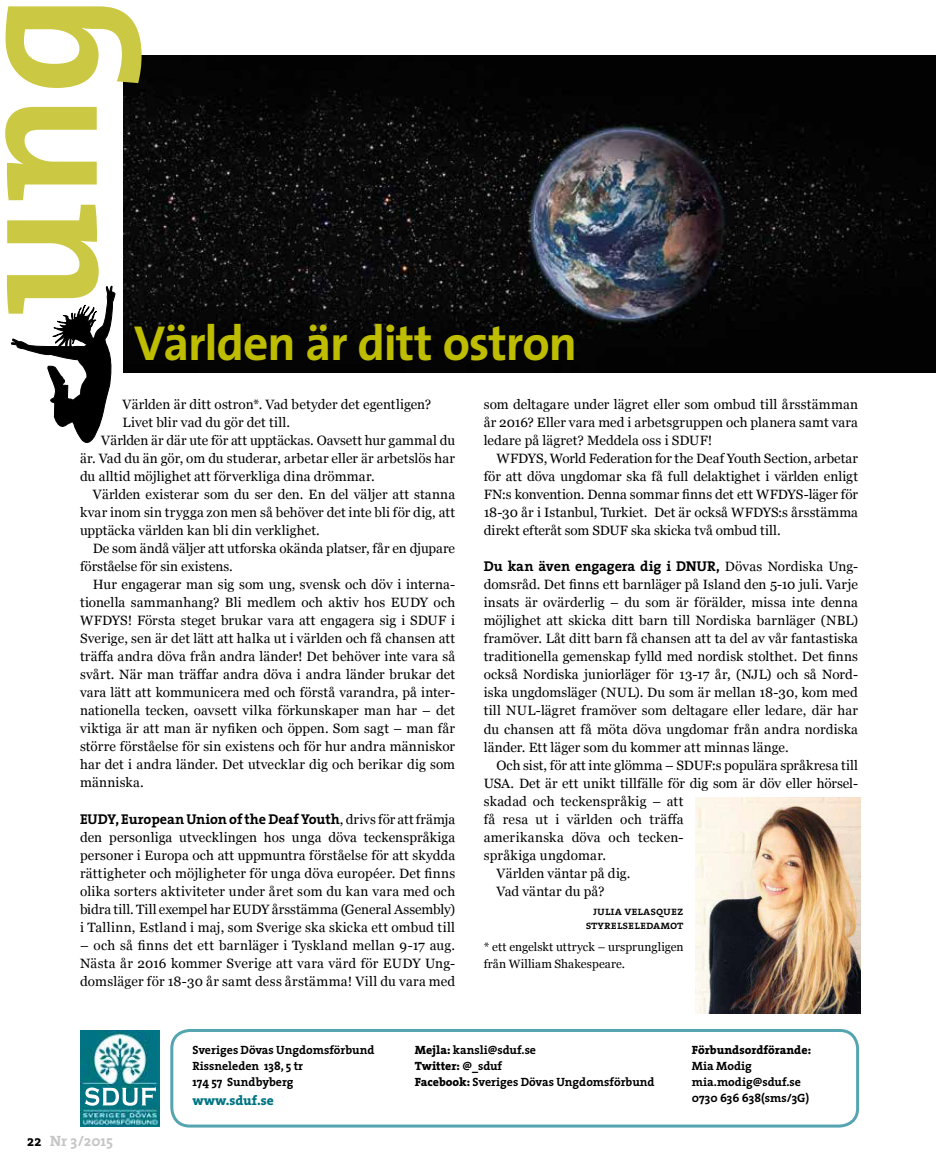
<style>
.page{position:relative;width:936px;height:1170px;background:#fff}
.page>*{position:absolute;margin:0;border:0;box-sizing:border-box;transform-origin:0 0}
.t1{font:700 180px "The Mix";color:#cbc943}
.t2{font:700 49.5px "The Sans";letter-spacing:-.025em;color:#bebd00}
.t3{font:700 15px "The Serif";color:#c6c6c6}
.t4{font:700 14.25px "The Serif";letter-spacing:-.01em;color:#000}
.t5{font:13.5px/18px "Georgia";letter-spacing:.01em;color:#000;text-align:justify}
.t6{font:800 13.5px "The Serif";color:#007482}
.t7{font:700 12px/16px "The Serif";color:#000}
.t8{font:12px/16.5px "Georgia";letter-spacing:.005em;color:#000}
.t9{font:12px/13.5px "The Serif Semi Bold Caps";color:#000;text-align:right}
.t10{font:800 12px "The Serif";color:#000}
.s1{font-family:"Georgia";font-weight:400;font-size:13.5px}
.s2{color:#000}
.s3{font-weight:800}
</style>
<div class="page">
<img style="left:123px;top:55px;width:812px;height:317px">
<div style="left:170px;top:1028px;width:689px;height:99px;border:3px solid #55a5b1;border-radius:18px"></div>
<img style="left:81px;top:1030px;width:79px;height:96px">
<img style="left:85px;top:1086px;width:71px;height:19px">
<svg style="left:11px;top:285px;width:105px;height:158px"></svg>
<img style="left:695px;top:797px;width:165px;height:216px">
<h1 class="t1" style="left:-115px;top:316px;width:323px;rotate:-90deg">ung</h1>
<h2 class="t2" style="left:134px;top:301px;width:444px">Världen är ditt ostron</h2>
<p class="t5" style="left:122px;top:395px;width:310px">Världen är ditt ostron*. Vad betyder det egentligen?</p>
<p class="t5" style="left:122px;top:413px;width:169px">Livet blir vad du gör det till.</p>
<p class="t5" style="left:101px;top:431px;width:355px">Världen är där ute för att upptäckas. Oavsett hur gammal du</p>
<p class="t5" style="left:80px;top:449px;width:376px">är. Vad du än gör, om du studerar, arbetar eller är arbetslös har</p>
<p class="t5" style="left:80px;top:467px;width:296px">du alltid möjlighet att förverkliga dina drömmar.</p>
<p class="t5" style="left:93px;top:485px;width:364px">Världen existerar som du ser den. En del väljer att stanna</p>
<p class="t5" style="left:80px;top:503px;width:376px">kvar inom sin trygga zon men så behöver det inte bli för dig, att</p>
<p class="t5" style="left:80px;top:521px;width:241px">upptäcka världen kan bli din verklighet.</p>
<p class="t5" style="left:93px;top:539px;width:364px">De som ändå väljer att utforska okända platser, får en djupare</p>
<p class="t5" style="left:80px;top:557px;width:154px">förståelse för sin existens.</p>
<p class="t5" style="left:93px;top:575px;width:364px">Hur engagerar man sig som ung, svensk och döv i interna-</p>
<p class="t5" style="left:80px;top:593px;width:376px">tionella sammanhang? Bli medlem och aktiv hos EUDY och</p>
<p class="t5" style="left:80px;top:611px;width:376px">WFDYS! Första steget brukar vara att engagera sig i SDUF i</p>
<p class="t5" style="left:80px;top:629px;width:376px">Sverige, sen är det lätt att halka ut i världen och få chansen att</p>
<p class="t5" style="left:80px;top:647px;width:376px">träffa andra döva från andra länder! Det behöver inte vara så</p>
<p class="t5" style="left:80px;top:665px;width:376px">svårt. När man träffar andra döva i andra länder brukar det</p>
<p class="t5" style="left:80px;top:683px;width:376px">vara lätt att kommunicera med och förstå varandra, på inter-</p>
<p class="t5" style="left:80px;top:701px;width:376px">nationella tecken, oavsett vilka förkunskaper man har – det</p>
<p class="t5" style="left:80px;top:719px;width:376px">viktiga är att man är nyfiken och öppen. Som sagt – man får</p>
<p class="t5" style="left:80px;top:737px;width:376px">större förståelse för sin existens och för hur andra människor</p>
<p class="t5" style="left:80px;top:755px;width:376px">har det i andra länder. Det utvecklar dig och berikar dig som</p>
<p class="t5" style="left:80px;top:773px;width:65px">människa.</p>
<p class="t4" style="left:80px;top:806px;width:376px">EUDY, European Union of the Deaf Youth<span class="s1">, drivs för att främja</span></p>
<p class="t5" style="left:80px;top:827px;width:376px">den personliga utvecklingen hos unga döva teckenspråkiga personer i Europa och att uppmuntra förståelse för att skydda rättigheter och möjligheter för unga döva européer. Det finns olika sorters aktiviteter under året som du kan vara med och bidra till. Till exempel har EUDY årsstämma (General Assembly) i Tallinn, Estland i maj, som Sverige ska skicka ett ombud till</p>
<p class="t5" style="left:80px;top:935px;width:376px">– och så finns det ett barnläger i Tyskland mellan 9-17 aug.<br>Nästa år 2016 kommer Sverige att vara värd för EUDY Ung&shy;domsläger för 18-30 år samt dess årstämma! Vill du vara med</p>
<p class="t5" style="left:483px;top:395px;width:376px">som deltagare under lägret eller som ombud till årsstämman år 2016? Eller vara med i arbetsgruppen och planera samt vara ledare på lägret? Meddela oss i SDUF!</p>
<p class="t5" style="left:483px;top:449px;width:376px;text-indent:13px">WFDYS, World Federation for the Deaf Youth Section, arbetar för att döva ungdomar ska få full delaktighet i världen enligt FN:s konvention. Denna sommar finns det ett WFDYS-läger för 18-30 år i Istanbul, Turkiet. Det är också WFDYS:s årsstämma direkt efteråt som SDUF ska skicka två ombud till.</p>
<p class="t4" style="left:483px;top:554px;width:376px">Du kan även engagera dig i DNUR, <span class="s1">Dövas Nordiska Ung-</span></p>
<p class="t5" style="left:483px;top:575px;width:376px">domsråd. Det finns ett barnläger på Island den 5-10 juli. Varje insats är ovärderlig – du som är förälder, missa inte denna möjlighet att skicka ditt barn till Nordiska barnläger (NBL) framöver. Låt ditt barn få chansen att ta del av vår fantastiska traditionella gemenskap fylld med nordisk stolthet. Det finns också Nordiska juniorläger för 13-17 år, (NJL) och så Nord&shy;iska ungdomsläger (NUL). Du som är mellan 18-30, kom med till NUL-lägret framöver som deltagare eller ledare, där har du chansen att få möta döva ungdomar från andra nordiska länder. Ett läger som du kommer att minnas länge.</p>
<p class="t5" style="left:496px;top:755px;width:363px">Och sist, för att inte glömma – SDUF:s populära språkresa till</p>
<p class="t5" style="left:483px;top:773px;width:376px">USA. Det är ett unikt tillfälle för dig som är döv eller hörsel-</p>
<p class="t5" style="left:483px;top:791px;width:201px">skadad och teckenspråkig – att</p>
<p class="t5" style="left:483px;top:809px;width:201px">få resa ut i världen och träffa</p>
<p class="t5" style="left:483px;top:827px;width:201px">amerikanska döva och tecken-</p>
<p class="t5" style="left:483px;top:845px;width:124px">språkiga ungdomar.</p>
<p class="t5" style="left:496px;top:863px;width:135px">Världen väntar på dig.</p>
<p class="t5" style="left:496px;top:881px;width:110px">Vad väntar du på?</p>
<p class="t9" style="left:585px;top:903px;width:99px">julia velasquez styrelseledamot</p>
<p class="t8" style="left:483px;top:938px;width:201px">* ett engelskt uttryck – ursprungligen från William Shakespeare.</p>
<p class="t3" style="left:27px;top:1127px;width:87px"><span class="s2">22</span> Nr 3/2015</p>
<p class="t7" style="left:192px;top:1041px;width:184px">Sveriges Dövas Ungdomsförbund<br>Rissneleden 138, 5 tr<br>174 57 Sundbyberg</p>
<p class="t6" style="left:192px;top:1088px;width:83px">www.sduf.se</p>
<p class="t7" style="left:414px;top:1041px;width:241px"><span class="s3">Mejla:</span> kansli@sduf.se<br><span class="s3">Twitter:</span> @_sduf<br><span class="s3">Facebook:</span> Sveriges Dövas Ungdomsförbund</p>
<p class="t10" style="left:692px;top:1039px;width:121px">Förbundsordförande:</p>
<p class="t7" style="left:692px;top:1057px;width:119px">Mia Modig mia.modig@sduf.se<br>0730 636 638(sms/3G)</p>
</div>
